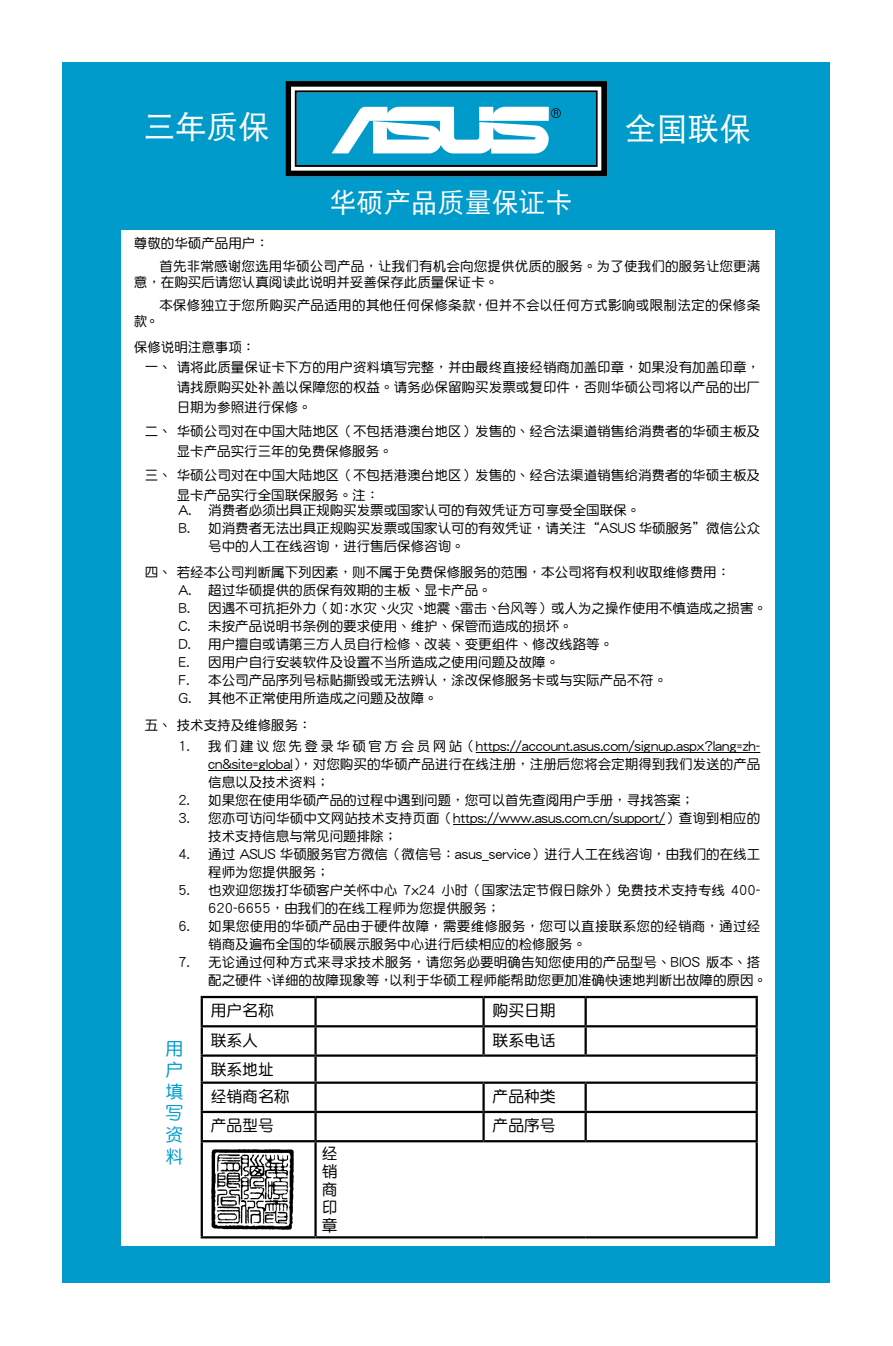
<style>
.page{position:relative;width:893px;height:1346px;background:#fff}
.page>*{position:absolute;margin:0;border:0;box-sizing:border-box;transform-origin:0 0}
.t1{font:31.5px "DF Hei GB5 Std W5";color:#fff}
.t2{font:27px "DF Hei GB5 Std W5";color:#fff}
.t3{font:18px/21.6px "DF Yuan GB5 Std W5";color:#009bca;text-align:justify}
.t4{font:15.75px/18px "DF Yuan GB5 Std W5";color:#000}
.t5{font:13.5px/18px "DF Yuan GB5 Std W5";color:#000}
.t6{font:13.5px/18px "DF Yuan GB5 Std W5";letter-spacing:.025em;color:#000}
</style>
<div class="page">
<div style="left:62px;top:62px;width:767px;height:1220px;background:#009bca"></div>
<div style="left:122px;top:230px;width:653px;height:1015px;background:#fff"></div>
<hr style="left:201px;top:996px;width:115px;height:2px;background:#000">
<hr style="left:201px;top:998px;width:2px;height:27px;background:#000">
<hr style="left:316px;top:996px;width:168px;height:2px;background:#000">
<hr style="left:314px;top:998px;width:3px;height:27px;background:#000">
<hr style="left:484px;top:996px;width:102px;height:2px;background:#000">
<hr style="left:482px;top:998px;width:3px;height:27px;background:#000">
<hr style="left:586px;top:996px;width:172px;height:2px;background:#000">
<hr style="left:584px;top:998px;width:3px;height:27px;background:#000">
<hr style="left:756px;top:998px;width:2px;height:27px;background:#000">
<hr style="left:201px;top:1025px;width:115px;height:2px;background:#000">
<hr style="left:201px;top:1027px;width:2px;height:27px;background:#000">
<hr style="left:316px;top:1025px;width:168px;height:2px;background:#000">
<hr style="left:314px;top:1027px;width:3px;height:27px;background:#000">
<hr style="left:484px;top:1025px;width:102px;height:2px;background:#000">
<hr style="left:482px;top:1027px;width:3px;height:27px;background:#000">
<hr style="left:586px;top:1025px;width:172px;height:2px;background:#000">
<hr style="left:584px;top:1027px;width:3px;height:27px;background:#000">
<hr style="left:756px;top:1027px;width:2px;height:27px;background:#000">
<hr style="left:201px;top:1054px;width:115px;height:3px;background:#000">
<hr style="left:201px;top:1057px;width:2px;height:24px;background:#000">
<hr style="left:316px;top:1054px;width:168px;height:3px;background:#000">
<hr style="left:314px;top:1057px;width:3px;height:24px;background:#000">
<hr style="left:484px;top:1054px;width:102px;height:3px;background:#000">
<hr style="left:586px;top:1054px;width:172px;height:3px;background:#000">
<hr style="left:756px;top:1057px;width:2px;height:24px;background:#000">
<hr style="left:201px;top:1081px;width:115px;height:3px;background:#000">
<hr style="left:201px;top:1084px;width:2px;height:27px;background:#000">
<hr style="left:316px;top:1081px;width:168px;height:3px;background:#000">
<hr style="left:314px;top:1084px;width:3px;height:27px;background:#000">
<hr style="left:484px;top:1081px;width:102px;height:3px;background:#000">
<hr style="left:482px;top:1084px;width:3px;height:27px;background:#000">
<hr style="left:586px;top:1081px;width:172px;height:3px;background:#000">
<hr style="left:584px;top:1084px;width:3px;height:27px;background:#000">
<hr style="left:756px;top:1084px;width:2px;height:27px;background:#000">
<hr style="left:201px;top:1111px;width:115px;height:2px;background:#000">
<hr style="left:201px;top:1113px;width:2px;height:27px;background:#000">
<hr style="left:316px;top:1111px;width:168px;height:2px;background:#000">
<hr style="left:314px;top:1113px;width:3px;height:27px;background:#000">
<hr style="left:484px;top:1111px;width:102px;height:2px;background:#000">
<hr style="left:482px;top:1113px;width:3px;height:27px;background:#000">
<hr style="left:586px;top:1111px;width:172px;height:2px;background:#000">
<hr style="left:584px;top:1113px;width:3px;height:27px;background:#000">
<hr style="left:756px;top:1113px;width:2px;height:27px;background:#000">
<hr style="left:201px;top:1140px;width:115px;height:2px;background:#000">
<hr style="left:201px;top:1142px;width:2px;height:94px;background:#000">
<hr style="left:316px;top:1140px;width:168px;height:2px;background:#000">
<hr style="left:314px;top:1142px;width:3px;height:94px;background:#000">
<hr style="left:484px;top:1140px;width:102px;height:2px;background:#000">
<hr style="left:586px;top:1140px;width:172px;height:2px;background:#000">
<hr style="left:756px;top:1142px;width:2px;height:94px;background:#000">
<hr style="left:201px;top:1236px;width:115px;height:2px;background:#000">
<hr style="left:316px;top:1236px;width:168px;height:2px;background:#000">
<hr style="left:484px;top:1236px;width:102px;height:2px;background:#000">
<hr style="left:586px;top:1236px;width:172px;height:2px;background:#000">
<svg style="left:211px;top:1149px;width:83px;height:80px"></svg>
<svg style="left:285px;top:81px;width:322px;height:96px"></svg>
<hr style="left:476px;top:752px;width:284px;height:1px;background:#000">
<hr style="left:208px;top:770px;width:84px;height:1px;background:#000">
<hr style="left:453px;top:824px;width:212px;height:1px;background:#000">
<h1 class="t1" style="left:144px;top:110px;width:127px">三年質保</h1>
<h1 class="t1" style="left:625px;top:112px;width:127px">全國聯保</h1>
<h2 class="t2" style="left:330px;top:188px;width:244px">華碩產品質量保證卡</h2>
<p class="t5" style="left:159px;top:232px;width:602px;line-height:22.5px;text-indent:-26px">尊敬的華碩產品用戶：<br>首先非常感謝您選用華碩公司產品，讓我們有機會向您提供優質的服務。為了使我們的服務讓您更滿</p>
<p class="t5" style="left:159px;top:271px;width:602px;line-height:22.5px;text-indent:-26px">意，在購買後請您認真閱讀此說明並妥善保存此質量保證卡。<br>本保修獨立於您所購買產品适用的其他任何保修条款，但并不會以任何方式影响或限制法定的保修条</p>
<p class="t5" style="left:134px;top:308px;width:123px;line-height:25.9px">款。<br>保修說明注意事項：</p>
<p class="t5" style="left:177px;top:357px;width:585px;line-height:20.2px;text-align:justify;text-indent:-32px">一、 請將此質量保證卡下方的用戶資料填寫完整，並由最終直接經銷商加蓋印章，如果沒有加蓋印章，請找原購買處補蓋以保障您的權益。請務必保留購買發票或複印件，否則華碩公司將以產品的出廠日期為參照進行保修。</p>
<p class="t5" style="left:177px;top:421px;width:585px;line-height:20.2px;text-indent:-32px">二、 華碩公司對在中國大陸地區（不包括港澳台地區）發售的、經合法渠道銷售給消費者的華碩主板及顯卡產品實行三年的免費保修服務。</p>
<p class="t5" style="left:177px;top:464px;width:585px;line-height:20.2px;text-indent:-32px">三、 華碩公司對在中國大陸地區（不包括港澳台地區）發售的、經合法渠道銷售給消費者的華碩主板及顯卡產品實行全國聯保服務。注：</p>
<p class="t5" style="left:178px;top:500px;width:463px">A. 消費者必須出具正規購買發票或國家認可的有效憑證方可享受全國聯保。</p>
<p class="t5" style="left:178px;top:518px;width:583px">B. 如消費者無法出具正規購買發票或國家認可的有效憑證，請關注“ASUS 華碩服務”微信公眾</p>
<p class="t5" style="left:208px;top:536px;width:258px">號中的人工在線咨詢，進行售後保修咨詢。</p>
<p class="t5" style="left:178px;top:563px;width:590px;text-indent:-34px">四、 若經本公司判斷屬下列因素，則不屬於免費保修服務的範圍，本公司將有權利收取維修費用：<br>A. 超過華碩提供的質保有效期的主板、顯卡產品。<br>B. 因遇不可抗拒外力（如：水災、火災、地震、雷擊、颱風等）或人為之操作使用不慎造成之損害。C. 未按產品說明書條例的要求使用、維護、保管而造成的損壞。<br>D. 用戶擅自或請第三方人員自行檢修、改裝、變更組件、修改線路等。<br>E. 因用戶自行安裝軟件及設置不當所造成之使用問題及故障。<br>F. 本公司產品序列號標貼撕毀或無法辨認，塗改保修服務卡或與實際產品不符。<br>G. 其他不正常使用所造成之問題及故障。</p>
<p class="t5" style="left:145px;top:716px;width:168px">五、 技術支持及維修服務：</p>
<p class="t5" style="left:208px;top:737px;width:554px;text-align:justify;text-indent:-30px">1. 我們建議您先登錄華碩官方會員網站（https://account.asus.com/signup.aspx?lang=zh&shy;cn&amp;site=global），對您購買的華碩產品進行在線註冊，註冊後您將會定期得到我們發送的產品信息以及技術資料；</p>
<p class="t5" style="left:178px;top:791px;width:517px">2. 如果您在使用華碩產品的過程中遇到問題，您可以首先查閱用戶手冊，尋找答案；</p>
<p class="t5" style="left:208px;top:809px;width:554px;text-indent:-30px">3. 您亦可訪問華碩中文網站技術支持頁面（https://www.asus.com.cn/support/）查詢到相應的技術支持信息與常見問題排除；</p>
<p class="t5" style="left:208px;top:845px;width:554px;text-indent:-30px">4. 通過 ASUS 華碩服務官方微信（微信號：asus_service）進行人工在線咨詢，由我們的在線工程師為您提供服務；</p>
<p class="t5" style="left:208px;top:881px;width:554px;text-indent:-30px">5. 也歡迎您撥打華碩客戶關懷中心 7x24 小時（國家法定節假日除外）免費技術支持專線 400-<br>620-6655，由我們的在線工程師為您提供服務；</p>
<p class="t6" style="left:208px;top:917px;width:554px;text-indent:-30px">6. 如果您使用的華碩產品由於硬件故障，需要維修服務，您可以直接聯繫您的經銷商，通過經銷商及遍佈全國的華碩展示服務中心進行後續相應的檢修服務。</p>
<p class="t5" style="left:208px;top:953px;width:560px;text-indent:-30px">7. 無論通過何種方式來尋求技術服務，請您務必要明確告知您使用的產品型號、BIOS 版本、搭配之硬件、詳細的故障現象等，以利於華碩工程師能幫助您更加準確快速地判斷出故障的原因。</p>
<h3 class="t3" style="left:165px;top:1037px;width:19px">用戶填寫資料</h3>
<p class="t4" style="left:211px;top:1001px;width:64px">用戶名稱</p>
<p class="t4" style="left:493px;top:1001px;width:64px">購買日期</p>
<p class="t4" style="left:211px;top:1031px;width:49px">聯繫人</p>
<p class="t4" style="left:493px;top:1031px;width:64px">聯繫電話</p>
<p class="t4" style="left:211px;top:1055px;width:80px;line-height:27px">聯繫地址經銷商名稱</p>
<p class="t4" style="left:493px;top:1087px;width:64px">產品種類</p>
<p class="t4" style="left:211px;top:1116px;width:64px">產品型號</p>
<p class="t4" style="left:493px;top:1116px;width:64px">產品序號</p>
<p class="t4" style="left:322px;top:1144px;width:17px;text-align:justify">經銷商印章</p>
</div>
